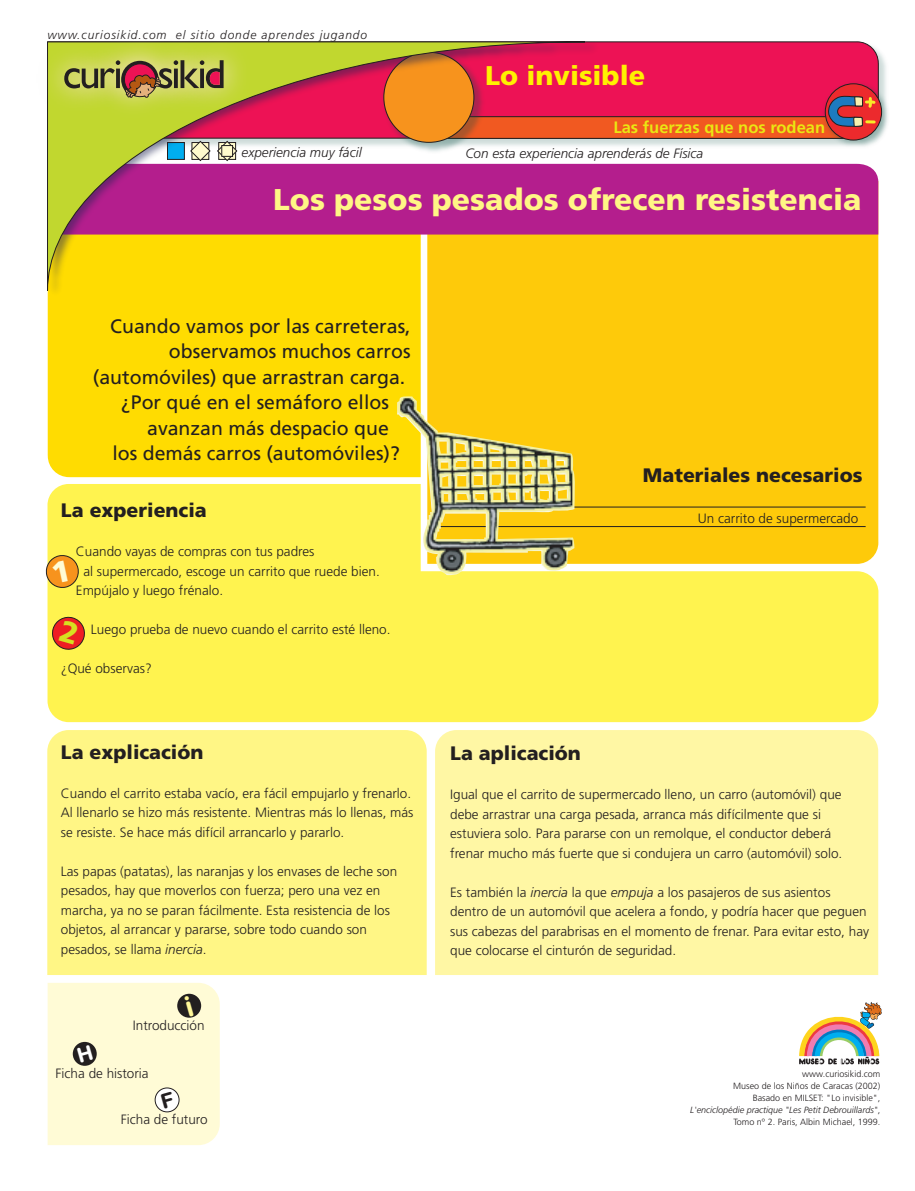
<style>
.page{position:relative;width:915px;height:1191px;background:#fff}
.page>*{position:absolute;margin:0;border:0;box-sizing:border-box;transform-origin:0 0}
.t1{font:900 30px "Frutiger";color:#fff685}
.t2{font:900 27px "Frutiger";color:#fff101}
.t3{font:19.5px "Frutiger";color:#231f20}
.t4{font:900 19.5px "Frutiger";color:#231f20}
.t5{font:700 16.5px "Frutiger";color:#eae712}
.t6{font:300 13.5px/19.5px "Frutiger";color:#231f20}
.t7{font:italic 300 13.5px "Frutiger";color:#231f20}
.t8{font:italic 300 12px "Frutiger";letter-spacing:.075em;color:#231f20}
.t9{font:300 9px/12px "Frutiger";color:#231f20;text-align:right}
.s1{font-style:italic}
</style>
<div class="page">
<div style="left:435px;top:730px;width:442px;height:245px;background:#fff7a4"></div>
<div style="left:47px;top:730px;width:379px;height:245px;background:#fff685"></div>
<div style="left:47px;top:484px;width:831px;height:238px;background:#fff34f"></div>
<div style="left:427px;top:234px;width:451px;height:330px;background:#feca0a"></div>
<div style="left:48px;top:296px;width:372px;height:181px;background:#ffdc01"></div>
<div style="left:599px;top:164px;width:279px;height:70px;background:#b41e8d"></div>
<img style="left:599px;top:51px;width:287px;height:95px">
<div style="left:599px;top:41px;width:279px;height:54px;background:#ed1255"></div>
<hr style="left:547px;top:507px;width:318px;height:1px;background:#231f20">
<hr style="left:436px;top:526px;width:429px;height:1px;background:#231f20">
<svg style="left:799px;top:1002px;width:82px;height:62px"></svg>
<img style="left:821px;top:81px;width:67px;height:66px">
<img style="left:47px;top:41px;width:552px;height:255px">
<svg style="left:47px;top:41px;width:538px;height:250px;background:#d67b5a"></svg>
<img style="left:47px;top:41px;width:10px;height:104px">
<img style="left:57px;top:41px;width:5px;height:104px">
<img style="left:217px;top:41px;width:65px;height:104px">
<img style="left:62px;top:41px;width:155px;height:111px">
<svg style="left:64px;top:60px;width:159px;height:38px;background:#a2914b"></svg>
<div style="left:824px;top:84px;width:57px;height:56px;background:#ec2a2d;border:1px solid #231f20;border-radius:50%"></div>
<svg style="left:420px;top:95px;width:459px;height:44px;background:#de4139"></svg>
<img style="left:397px;top:396px;width:179px;height:179px">
<svg style="left:45px;top:553px;width:35px;height:36px"></svg>
<svg style="left:51px;top:615px;width:35px;height:36px"></svg>
<div style="left:48px;top:983px;width:172px;height:162px;background:#fffbd6"></div>
<p class="t8" style="left:47px;top:28px;width:321px">www.curiosikid.com el sitio donde aprendes jugando</p>
<p class="t7" style="left:241px;top:144px;width:121px">experiencia muy fácil</p>
<h2 class="t2" style="left:485px;top:59px;width:161px">Lo invisible</h2>
<p class="t5" style="left:613px;top:118px;width:213px">Las fuerzas que nos rodean</p>
<p class="t7" style="left:465px;top:146px;width:239px">Con esta experiencia aprenderás de Física</p>
<h1 class="t1" style="left:273px;top:182px;width:589px">Los pesos pesados ofrecen resistencia</h1>
<h3 class="t3" style="left:110px;top:315px;width:302px">Cuando vamos por las carreteras,</h3>
<h3 class="t3" style="left:169px;top:340px;width:243px">observamos muchos carros</h3>
<h3 class="t3" style="left:93px;top:366px;width:314px">(automóviles) que arrastran carga.</h3>
<h3 class="t3" style="left:121px;top:391px;width:269px">¿Por qué en el semáforo ellos</h3>
<h3 class="t3" style="left:147px;top:417px;width:243px">avanzan más despacio que</h3>
<h3 class="t3" style="left:112px;top:442px;width:289px">los demás carros (automóviles)?</h3>
<h3 class="t4" style="left:61px;top:498px;width:147px">La experiencia</h3>
<p class="t6" style="left:76px;top:541px;width:240px">Cuando vayas de compras con tus padres</p>
<p class="t6" style="left:83px;top:561px;width:298px">al supermercado, escoge un carrito que ruede bien.</p>
<p class="t6" style="left:76px;top:580px;width:149px">Empújalo y luego frénalo.</p>
<p class="t6" style="left:91px;top:619px;width:301px">Luego prueba de nuevo cuando el carrito esté lleno.</p>
<p class="t6" style="left:61px;top:658px;width:92px">¿Qué observas?</p>
<h3 class="t4" style="left:61px;top:740px;width:144px">La explicación</h3>
<p class="t6" style="left:61px;top:783px;width:354px">Cuando el carrito estaba vacío, era fácil empujarlo y frenarlo.<br>Al llenarlo se hizo más resistente. Mientras más lo llenas, más se resiste. Se hace más difícil arrancarlo y pararlo.</p>
<p class="t6" style="left:61px;top:861px;width:338px">Las papas (patatas), las naranjas y los envases de leche son pesados, hay que moverlos con fuerza; pero una vez en marcha, ya no se paran fácilmente. Esta resistencia de los objetos, al arrancar y pararse, sobre todo cuando son pesados, se llama <span class="s1">inercia</span>.</p>
<p class="t6" style="left:133px;top:1015px;width:73px">Introducción</p>
<p class="t6" style="left:56px;top:1063px;width:95px">Ficha de historia</p>
<p class="t6" style="left:121px;top:1109px;width:88px">Ficha de futuro</p>
<h3 class="t4" style="left:642px;top:463px;width:221px">Materiales necesarios</h3>
<p class="t6" style="left:697px;top:508px;width:162px">Un carrito de supermercado</p>
<h3 class="t4" style="left:450px;top:741px;width:132px">La aplicación</h3>
<p class="t6" style="left:450px;top:784px;width:393px">Igual que el carrito de supermercado lleno, un carro (automóvil) que debe arrastrar una carga pesada, arranca más difícilmente que si estuviera solo. Para pararse con un remolque, el conductor deberá frenar mucho más fuerte que si condujera un carro (automóvil) solo.</p>
<p class="t6" style="left:450px;top:882px;width:420px">Es también la <span class="s1">inercia</span> la que <span class="s1">empuja</span> a los pasajeros de sus asientos dentro de un automóvil que acelera a fondo, y podría hacer que peguen sus cabezas del parabrisas en el momento de frenar. Para evitar esto, hay que colocarse el cinturón de seguridad.</p>
<p class="t9" style="left:690px;top:1067px;width:191px">www.curiosikid.com<br>Museo de los Niños de Caracas (2002)<br>Basado en MILSET: "Lo invisible",<br><span class="s1">L'enciclopédie practique "Les Petit Debrouillards"</span>, Tomo nº 2. Paris, Albin Michael, 1999.</p>
</div>
